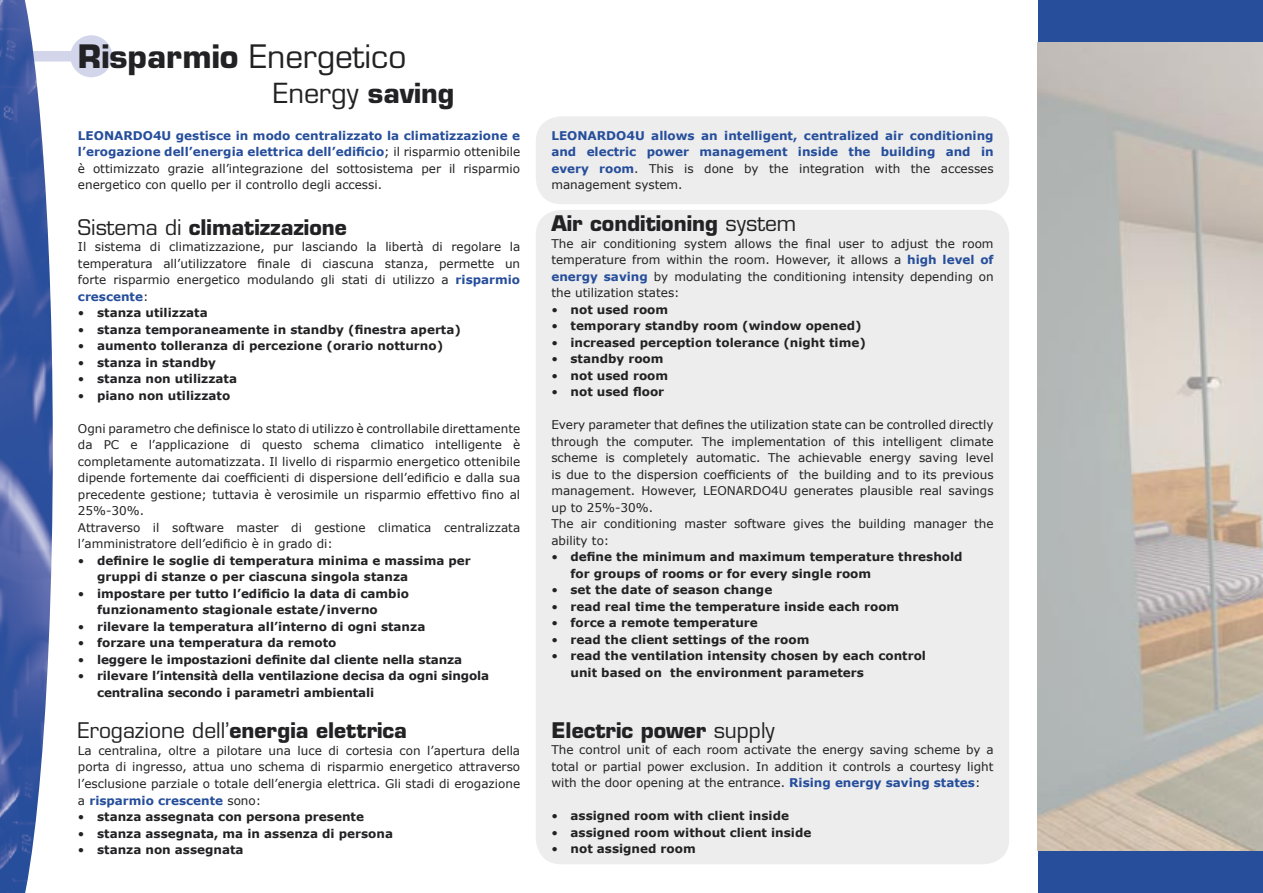
<style>
.page{position:relative;width:1263px;height:893px;background:#fff}
.page>*{position:absolute;margin:0;border:0;box-sizing:border-box;transform-origin:0 0}
.t1{font:31.5px "Eurostile";color:#222123}
.t2{font:27px "Eurostile";color:#222123}
.t3{font:700 21px "Eurostile";color:#222123}
.t4{font:12px/16.5px "Verdana";color:#222123;text-align:justify}
.t5{font:700 12px/16.5px "Verdana";color:#222123}
.t6{font:700 12px/16.5px "Verdana";color:#264e9b;text-align:justify}
.s1{font-weight:700}
.s2{font-weight:700;color:#264e9b}
.s3{font-weight:400}
.s4{font-weight:400;color:#222123}
</style>
<div class="page">
<div style="left:1037px;top:0;width:226px;height:893px;background:#264e9b"></div>
<img style="left:1037px;top:43px;width:226px;height:807px">
<div style="left:536px;top:210px;width:473px;height:654px;background:#ededed"></div>
<div style="left:536px;top:116px;width:473px;height:88px;background:#ededed"></div>
<div style="left:1px;top:51px;width:90px;height:11px;background:#d3d5ea"></div>
<div style="left:70px;top:35px;width:42px;height:42px;background:#d3d5ea;border-radius:50%"></div>
<img style="left:0;top:0;width:53px;height:893px">
<p class="t1" style="left:78px;top:37px;width:330px"><span class="s1">Risparmio</span> Energetico</p>
<p class="t2" style="left:273px;top:77px;width:183px">Energy <span class="s1">saving</span></p>
<p class="t4" style="left:78px;top:127px;width:444px"><span class="s2">LEONARDO4U gestisce in modo centralizzato la climatizzazione e l’erogazione dell’energia elettrica dell’edificio</span>; il risparmio ottenibile è ottimizzato grazie all’integrazione del sottosistema per il risparmio energetico con quello per il controllo degli accessi.</p>
<p class="t3" style="left:78px;top:214px;width:270px"><span class="s3">Sistema di</span> climatizzazione</p>
<p class="t4" style="left:78px;top:238px;width:444px">Il sistema di climatizzazione, pur lasciando la libertà di regolare la temperatura all’utilizzatore finale di ciascuna stanza, permette un forte risparmio energetico modulando gli stati di utilizzo a <span class="s2">risparmio crescente</span>:</p>
<p class="t5" style="left:78px;top:304px;width:131px"><span class="s3">•</span> stanza utilizzata</p>
<p class="t5" style="left:78px;top:321px;width:384px"><span class="s3">•</span> stanza temporaneamente in standby (finestra aperta)</p>
<p class="t5" style="left:78px;top:337px;width:367px"><span class="s3">•</span> aumento tolleranza di percezione (orario notturno)</p>
<p class="t5" style="left:78px;top:354px;width:140px"><span class="s3">•</span> stanza in standby</p>
<p class="t5" style="left:78px;top:370px;width:161px"><span class="s3">•</span> stanza non utilizzata</p>
<p class="t5" style="left:78px;top:387px;width:154px"><span class="s3">•</span> piano non utilizzato</p>
<p class="t4" style="left:78px;top:420px;width:444px">Ogni parametro che definisce lo stato di utilizzo è controllabile direttamente da PC e l’applicazione di questo schema climatico intelligente è completamente automatizzata. Il livello di risparmio energetico ottenibile dipende fortemente dai coefficienti di dispersione dell’edificio e dalla sua precedente gestione; tuttavia è verosimile un risparmio effettivo fino al 25%-30%.</p>
<p class="t4" style="left:78px;top:519px;width:444px">Attraverso il software master di gestione climatica centralizzata l’amministratore dell’edificio è in grado di:</p>
<p class="t5" style="left:78px;top:552px;width:394px"><span class="s3">•</span> definire le soglie di temperatura minima e massima per</p>
<p class="t5" style="left:97px;top:568px;width:313px">gruppi di stanze o per ciascuna singola stanza</p>
<p class="t5" style="left:78px;top:585px;width:333px"><span class="s3">•</span> impostare per tutto l’edificio la data di cambio</p>
<p class="t5" style="left:97px;top:601px;width:282px">funzionamento stagionale estate/inverno</p>
<p class="t5" style="left:78px;top:618px;width:349px"><span class="s3">•</span> rilevare la temperatura all’interno di ogni stanza</p>
<p class="t5" style="left:78px;top:634px;width:260px"><span class="s3">•</span> forzare una temperatura da remoto</p>
<p class="t5" style="left:78px;top:651px;width:386px"><span class="s3">•</span> leggere le impostazioni definite dal cliente nella stanza</p>
<p class="t5" style="left:97px;top:667px;width:394px;text-indent:-19px"><span class="s3">•</span> rilevare l’intensità della ventilazione decisa da ogni singola centralina secondo i parametri ambientali</p>
<p class="t3" style="left:78px;top:718px;width:331px"><span class="s3">Erogazione dell’</span>energia elettrica</p>
<p class="t4" style="left:78px;top:742px;width:444px">La centralina, oltre a pilotare una luce di cortesia con l’apertura della porta di ingresso, attua uno schema di risparmio energetico attraverso l’esclusione parziale o totale dell’energia elettrica. Gli stadi di erogazione a <span class="s2">risparmio crescente</span> sono:</p>
<p class="t5" style="left:78px;top:808px;width:288px"><span class="s3">•</span> stanza assegnata con persona presente</p>
<p class="t5" style="left:78px;top:824px;width:317px"><span class="s3">•</span> stanza assegnata, ma in assenza di persona</p>
<p class="t5" style="left:78px;top:841px;width:167px"><span class="s3">•</span> stanza non assegnata</p>
<p class="t6" style="left:551px;top:127px;width:444px">LEONARDO4U allows an intelligent, centralized air conditioning and electric power management inside the building and in every room<span class="s4">. This is done by the integration with the accesses management system.</span></p>
<p class="t3" style="left:551px;top:210px;width:246px">Air conditioning <span class="s3">system</span></p>
<p class="t4" style="left:551px;top:235px;width:444px">The air conditioning system allows the final user to adjust the room temperature from within the room. However, it allows a <span class="s2">high level of energy saving</span> by modulating the conditioning intensity depending on the utilization states:</p>
<p class="t5" style="left:551px;top:301px;width:118px"><span class="s3">•</span> not used room</p>
<p class="t5" style="left:551px;top:317px;width:312px"><span class="s3">•</span> temporary standby room (window opened)</p>
<p class="t5" style="left:551px;top:334px;width:316px"><span class="s3">•</span> increased perception tolerance (night time)</p>
<p class="t5" style="left:551px;top:350px;width:114px"><span class="s3">•</span> standby room</p>
<p class="t5" style="left:551px;top:367px;width:118px"><span class="s3">•</span> not used room</p>
<p class="t5" style="left:551px;top:383px;width:114px"><span class="s3">•</span> not used floor</p>
<p class="t4" style="left:551px;top:416px;width:444px">Every parameter that defines the utilization state can be controlled directly through the computer. The implementation of this intelligent climate scheme is completely automatic. The achievable energy saving level is due to the dispersion coefficients of the building and to its previous management. However, LEONARDO4U generates plausible real savings up to 25%-30%.</p>
<p class="t4" style="left:551px;top:515px;width:444px">The air conditioning master software gives the building manager the ability to:</p>
<p class="t5" style="left:551px;top:548px;width:413px"><span class="s3">•</span> define the minimum and maximum temperature threshold</p>
<p class="t5" style="left:570px;top:565px;width:302px">for groups of rooms or for every single room</p>
<p class="t5" style="left:551px;top:581px;width:222px"><span class="s3">•</span> set the date of season change</p>
<p class="t5" style="left:551px;top:598px;width:349px"><span class="s3">•</span> read real time the temperature inside each room</p>
<p class="t5" style="left:551px;top:614px;width:208px"><span class="s3">•</span> force a remote temperature</p>
<p class="t5" style="left:551px;top:631px;width:259px"><span class="s3">•</span> read the client settings of the room</p>
<p class="t5" style="left:551px;top:647px;width:376px"><span class="s3">•</span> read the ventilation intensity chosen by each control</p>
<p class="t5" style="left:570px;top:664px;width:295px">unit based on the environment parameters</p>
<p class="t3" style="left:551px;top:717px;width:225px">Electric power <span class="s3">supply</span></p>
<p class="t4" style="left:551px;top:741px;width:444px">The control unit of each room activate the energy saving scheme by a total or partial power exclusion. In addition it controls a courtesy light with the door opening at the entrance. <span class="s2">Rising energy saving states</span>:</p>
<p class="t5" style="left:551px;top:807px;width:239px"><span class="s3">•</span> assigned room with client inside</p>
<p class="t5" style="left:551px;top:824px;width:261px"><span class="s3">•</span> assigned room without client inside</p>
<p class="t5" style="left:551px;top:840px;width:146px"><span class="s3">•</span> not assigned room</p>
</div>
